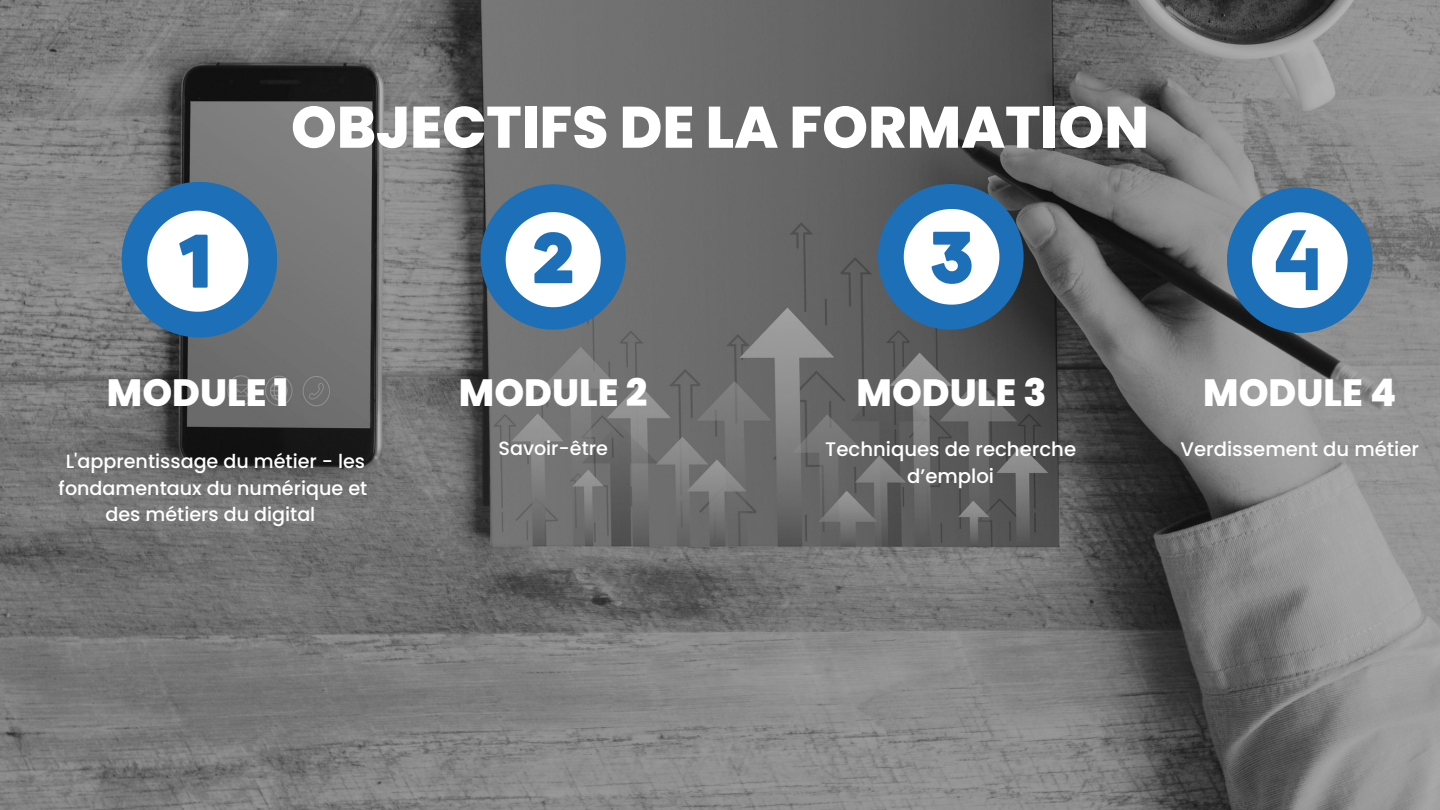
<style>
.page{position:relative;width:1440px;height:810px;background:#fff}
.page>*{position:absolute;margin:0;border:0;box-sizing:border-box;transform-origin:0 0}
.t1{font:800 58.4px "Poppins";color:#fff}
.t2{font:800 37.9px "Poppins";color:#fff}
.t3{font:500 19.7px/27.2px "Poppins";color:#fff;text-align:center}
.t4{font:500 19.1px/26.5px "Poppins";color:#fff;text-align:center}
</style>
<div class="page">
<img style="left:0;top:0;width:1440px;height:810px">
<div style="left:122px;top:182px;width:155px;height:156px;background:#1d70b7;border-radius:50%"></div>
<div style="left:481px;top:184px;width:145px;height:146px;background:#1d70b7;border-radius:50%"></div>
<div style="left:878px;top:184px;width:146px;height:146px;background:#1d70b7;border-radius:50%"></div>
<svg style="left:147px;top:211px;width:101px;height:101px"></svg>
<svg style="left:506px;top:212px;width:95px;height:95px"></svg>
<svg style="left:904px;top:209px;width:95px;height:96px"></svg>
<div style="left:1227px;top:187px;width:146px;height:146px;background:#1d70b7;border-radius:50%"></div>
<svg style="left:1252px;top:212px;width:96px;height:96px"></svg>
<h1 class="t1" style="left:291px;top:86px;width:860px">OBJECTIFS DE LA FORMATION</h1>
<p class="t2" style="left:107px;top:366px;width:183px">MODULE 1</p>
<p class="t2" style="left:459px;top:366px;width:190px">MODULE 2</p>
<p class="t2" style="left:857px;top:366px;width:192px">MODULE 3</p>
<h2 class="t3" style="left:825px;top:435px;width:252px">Techniques de recherche d’emploi</h2>
<h2 class="t4" style="left:498px;top:435px;width:111px">Savoir-être</h2>
<p class="t4" style="left:59px;top:448px;width:310px">L'apprentissage du métier - les fondamentaux du numérique et des métiers du digital</p>
<h2 class="t2" style="left:1203px;top:366px;width:195px">MODULE 4</h2>
<h2 class="t3" style="left:1180px;top:435px;width:240px">Verdissement du métier</h2>
</div>
